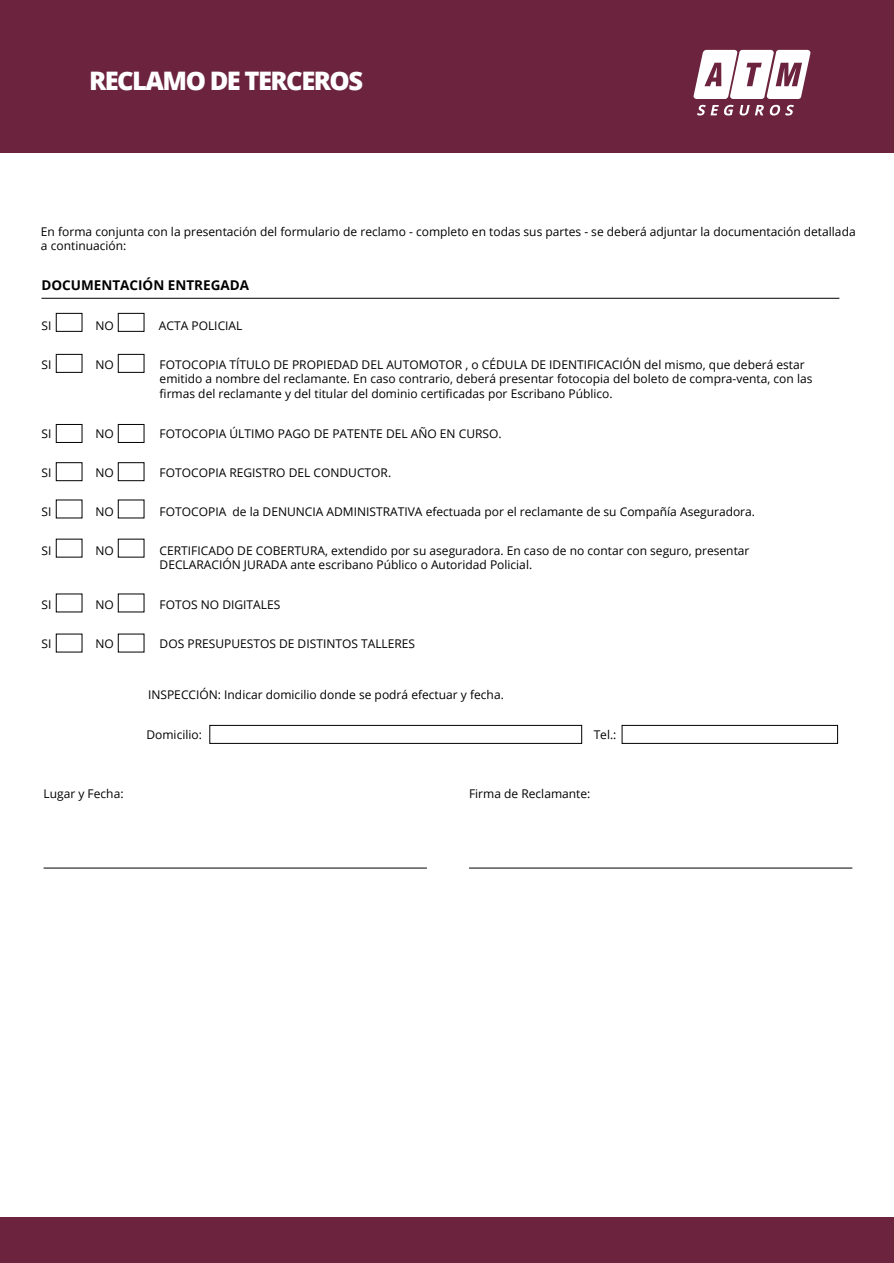
<style>
.page{position:relative;width:894px;height:1263px;background:#fff}
.page>*{position:absolute;margin:0;border:0;box-sizing:border-box;transform-origin:0 0}
.t1{font:800 25.5px "Open Sans";letter-spacing:-.06em;color:#fff}
.t2{font:700 13.5px "Open Sans";color:#000}
.t3{font:12px/14.4px "Open Sans";color:#000}
</style>
<div class="page">
<hr style="left:41px;top:298px;width:798px;height:1px;background:#000">
<hr style="left:469px;top:868px;width:382px;height:1px;background:#000">
<hr style="left:44px;top:868px;width:382px;height:1px;background:#000">
<div style="left:621px;top:725px;width:216px;height:19px;border:1px solid #000"></div>
<div style="left:209px;top:725px;width:372px;height:19px;border:1px solid #000"></div>
<div style="left:56px;top:313px;width:26px;height:19px;border:1px solid #000"></div>
<div style="left:118px;top:313px;width:26px;height:19px;border:1px solid #000"></div>
<div style="left:56px;top:354px;width:26px;height:19px;border:1px solid #000"></div>
<div style="left:118px;top:354px;width:26px;height:19px;border:1px solid #000"></div>
<div style="left:56px;top:424px;width:26px;height:19px;border:1px solid #000"></div>
<div style="left:118px;top:424px;width:26px;height:19px;border:1px solid #000"></div>
<div style="left:56px;top:462px;width:26px;height:19px;border:1px solid #000"></div>
<div style="left:118px;top:462px;width:26px;height:19px;border:1px solid #000"></div>
<div style="left:1px;top:0;width:892px;height:153px;background:#6b233e"></div>
<svg style="left:693px;top:50px;width:117px;height:49px"></svg>
<svg style="left:697px;top:105px;width:36px;height:11px"></svg>
<svg style="left:739px;top:105px;width:24px;height:11px"></svg>
<svg style="left:769px;top:105px;width:24px;height:11px"></svg>
<div style="left:0;top:1217px;width:893px;height:46px;background:#6b233e"></div>
<h1 class="t1" style="left:89px;top:61px;width:275px">RECLAMO DE TERCEROS</h1>
<p class="t3" style="left:41px;top:224px;width:815px">En forma conjunta con la presentación del formulario de reclamo - completo en todas sus partes - se deberá adjuntar la documentación detallada a continuación:</p>
<p class="t2" style="left:41px;top:275px;width:209px">DOCUMENTACIÓN ENTREGADA</p>
<p class="t3" style="left:41px;top:318px;width:11px">SI</p>
<p class="t3" style="left:95px;top:318px;width:20px">NO</p>
<p class="t3" style="left:159px;top:318px;width:85px">ACTA POLICIAL</p>
<p class="t3" style="left:41px;top:357px;width:11px">SI</p>
<p class="t3" style="left:95px;top:357px;width:20px">NO</p>
<p class="t3" style="left:159px;top:357px;width:654px">FOTOCOPIA TÍTULO DE PROPIEDAD DEL AUTOMOTOR , o CÉDULA DE IDENTIFICACIÓN del mismo, que deberá estar emitido a nombre del reclamante. En caso contrario, deberá presentar fotocopia del boleto de compra-venta, con las firmas del reclamante y del titular del dominio certificadas por Escribano Público.</p>
<p class="t3" style="left:41px;top:426px;width:11px">SI</p>
<p class="t3" style="left:95px;top:426px;width:20px">NO</p>
<p class="t3" style="left:159px;top:426px;width:343px">FOTOCOPIA ÚLTIMO PAGO DE PATENTE DEL AÑO EN CURSO.</p>
<p class="t3" style="left:41px;top:465px;width:11px">SI</p>
<p class="t3" style="left:95px;top:465px;width:20px">NO</p>
<p class="t3" style="left:159px;top:465px;width:233px">FOTOCOPIA REGISTRO DEL CONDUCTOR.</p>
<p class="t3" style="left:41px;top:504px;width:11px">SI</p>
<p class="t3" style="left:95px;top:504px;width:20px">NO</p>
<p class="t3" style="left:159px;top:504px;width:596px">FOTOCOPIA de la DENUNCIA ADMINISTRATIVA efectuada por el reclamante de su Compañía Aseguradora.</p>
<p class="t3" style="left:41px;top:543px;width:11px">SI</p>
<p class="t3" style="left:95px;top:543px;width:20px">NO</p>
<p class="t3" style="left:159px;top:543px;width:591px">CERTIFICADO DE COBERTURA, extendido por su aseguradora. En caso de no contar con seguro, presentar<br>DECLARACIÓN JURADA ante escribano Público o Autoridad Policial.</p>
<p class="t3" style="left:41px;top:597px;width:11px">SI</p>
<p class="t3" style="left:95px;top:597px;width:20px">NO</p>
<p class="t3" style="left:159px;top:597px;width:122px">FOTOS NO DIGITALES</p>
<p class="t3" style="left:41px;top:636px;width:11px">SI</p>
<p class="t3" style="left:95px;top:636px;width:20px">NO</p>
<p class="t3" style="left:159px;top:636px;width:257px">DOS PRESUPUESTOS DE DISTINTOS TALLERES</p>
<p class="t3" style="left:148px;top:687px;width:357px">INSPECCIÓN: Indicar domicilio donde se podrá efectuar y fecha.</p>
<p class="t3" style="left:146px;top:727px;width:57px">Domicilio:</p>
<p class="t3" style="left:593px;top:727px;width:24px">Tel.:</p>
<p class="t3" style="left:44px;top:786px;width:81px">Lugar y Fecha:</p>
<p class="t3" style="left:469px;top:786px;width:123px">Firma de Reclamante:</p>
</div>
